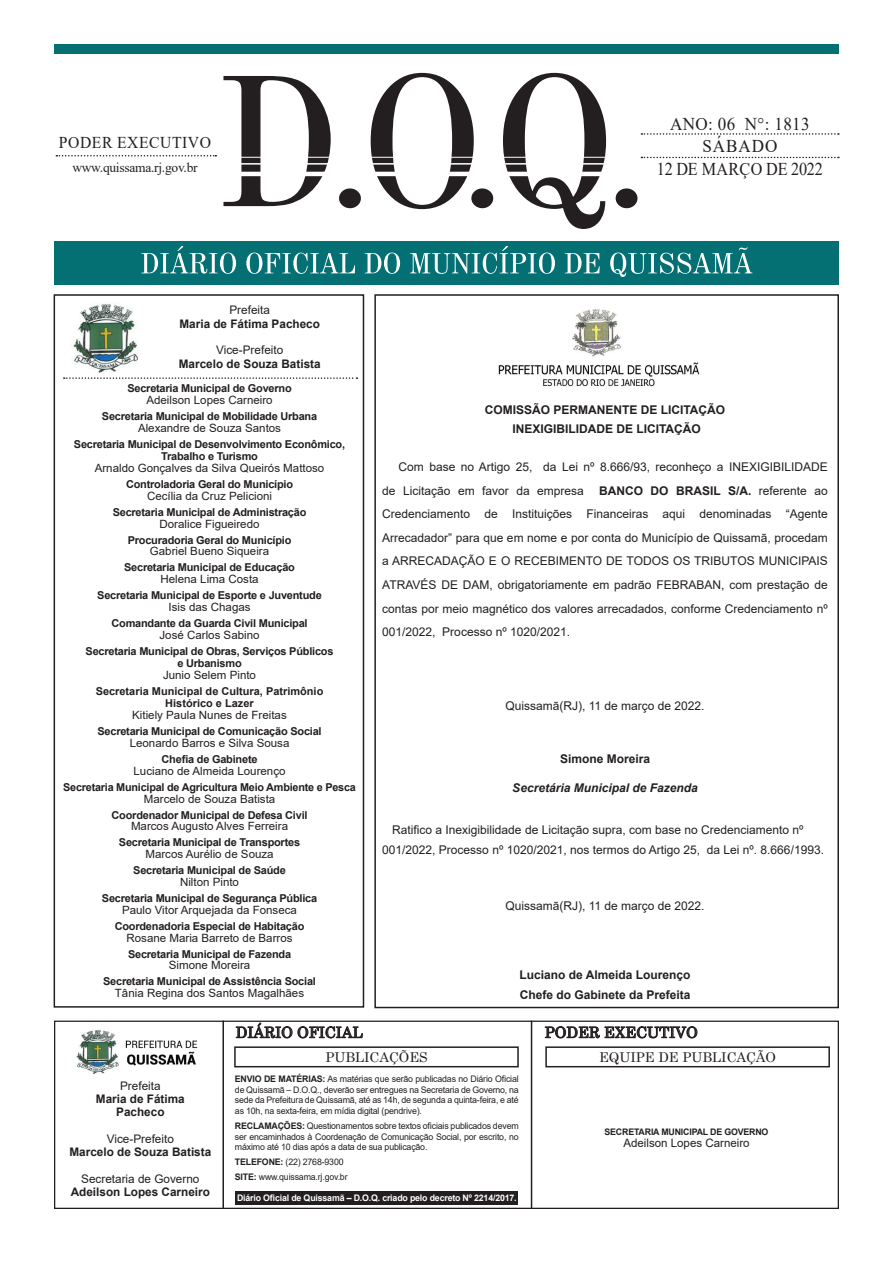
<style>
.page{position:relative;width:893px;height:1263px;background:#fff}
.page>*{position:absolute;margin:0;border:0;box-sizing:border-box;transform-origin:0 0}
.t1{font:18px/22.5px "Times New Roman";letter-spacing:.02em;color:#231f20;text-align:center;scale:.95 1}
.t2{font:16.5px "Times New Roman";letter-spacing:.035em;color:#231f20;scale:.95 1}
.t3{font:15px "Century";color:#231f20}
.t4{font:13.5px "Century";color:#231f20}
.t5{font:13.5px "Times New Roman";letter-spacing:-.02em;color:#231f20}
.t6{font:12px/23.5px "Arial";color:#231f20}
.t7{font:700 12px/18.8px "Arial";color:#231f20;text-align:center}
.t8{font:italic 700 12px "Arial";color:#231f20}
.t9{font:700 11.85px/13.4px "Arial";color:#231f20;text-align:center}
.t10{font:11.85px "Arial";color:#231f20}
.t11{font:11.7px "Arial";color:#231f20}
.t12{font:11.4px "Arial";color:#231f20}
.t13{font:700 10.8px/12.3px "Arial";letter-spacing:-.02em;color:#231f20;text-align:center}
.t14{font:700 10.8px/12.3px "Arial";color:#231f20;text-align:center}
.t15{font:9px/10.5px "Arial";letter-spacing:-.02em;color:#231f20;text-align:justify}
.t16{font:700 9px "Arial";letter-spacing:-.02em;color:#fff}
.t17{font:700 9px "Arial";letter-spacing:-.02em;color:#231f20}
.s1{font-weight:700}
</style>
<div class="page">
<div style="left:54px;top:242px;width:785px;height:43px;background:#047073"></div>
<svg style="left:141px;top:246px;width:611px;height:31px"></svg>
<svg style="left:641px;top:133px;width:198px;height:2px"></svg>
<svg style="left:56px;top:155px;width:160px;height:2px"></svg>
<svg style="left:641px;top:157px;width:198px;height:1px"></svg>
<svg style="left:223px;top:73px;width:414px;height:156px"></svg>
<hr style="left:233px;top:172px;width:387px;height:4px;background:#fff">
<hr style="left:233px;top:163px;width:387px;height:2px;background:#fff">
<hr style="left:233px;top:157px;width:387px;height:1px;background:#fff">
<div style="left:236px;top:1191px;width:282px;height:13px;background:#231f20"></div>
<img style="left:63px;top:304px;width:75px;height:74px">
<div style="left:54px;top:294px;width:310px;height:714px;border:2px solid #231f20"></div>
<svg style="left:64px;top:377px;width:293px;height:2px"></svg>
<div style="left:54px;top:1020px;width:785px;height:189px;border:1px solid #231f20"></div>
<svg style="left:235px;top:1022px;width:128px;height:17px"></svg>
<svg style="left:544px;top:1026px;width:154px;height:13px"></svg>
<div style="left:234px;top:1046px;width:285px;height:21px;border:2px solid #231f20"></div>
<div style="left:545px;top:1046px;width:285px;height:21px;border:2px solid #231f20"></div>
<hr style="left:531px;top:1020px;width:1px;height:189px;background:#231f20">
<hr style="left:222px;top:1020px;width:2px;height:189px;background:#231f20">
<div style="left:54px;top:44px;width:785px;height:9px;background:#047073"></div>
<img style="left:76px;top:1030px;width:43px;height:44px">
<img style="left:125px;top:1040px;width:72px;height:26px">
<div style="left:374px;top:294px;width:465px;height:714px;border:2px solid #231f20"></div>
<img style="left:498px;top:309px;width:202px;height:78px">
<h2 class="t2" style="left:59px;top:131px;width:162px">PODER EXECUTIVO</h2>
<p class="t5" style="left:72px;top:158px;width:127px">www.quissama.rj.gov.br</p>
<h1 class="t1" style="left:657px;top:112px;width:176px">ANO: 06 N°: 1813<br>SÁBADO<br>12 DE março DE 2022</h1>
<p class="t10" style="left:229px;top:302px;width:42px">Prefeita</p>
<p class="t9" style="left:179px;top:317px;width:142px">Maria de Fátima Pacheco</p>
<p class="t10" style="left:216px;top:342px;width:69px">Vice-Prefeito</p>
<p class="t9" style="left:179px;top:357px;width:143px">Marcelo de Souza Batista</p>
<p class="t13" style="left:127px;top:382px;width:166px">Secretaria Municipal de Governo</p>
<p class="t12" style="left:146px;top:392px;width:128px">Adeilson Lopes Carneiro</p>
<p class="t13" style="left:102px;top:410px;width:217px">Secretaria Municipal de Mobilidade Urbana</p>
<p class="t12" style="left:138px;top:420px;width:145px">Alexandre de Souza Santos</p>
<p class="t13" style="left:74px;top:438px;width:273px">Secretaria Municipal de Desenvolvimento Econômico,<br>Trabalho e Turismo</p>
<p class="t12" style="left:95px;top:460px;width:231px">Arnaldo Gonçalves da Silva Queirós Mattoso</p>
<p class="t13" style="left:126px;top:478px;width:169px">Controladoria Geral do Município</p>
<p class="t12" style="left:147px;top:488px;width:127px">Cecília da Cruz Pelicioni</p>
<p class="t13" style="left:113px;top:506px;width:195px">Secretaria Municipal de Administração</p>
<p class="t12" style="left:160px;top:516px;width:102px">Doralice Figueiredo</p>
<p class="t13" style="left:128px;top:534px;width:165px">Procuradoria Geral do Município</p>
<p class="t12" style="left:150px;top:544px;width:121px">Gabriel Bueno Siqueira</p>
<p class="t13" style="left:124px;top:562px;width:172px">Secretaria Municipal de Educação</p>
<p class="t12" style="left:160px;top:571px;width:100px">Helena Lima Costa</p>
<p class="t13" style="left:97px;top:589px;width:226px">Secretaria Municipal de Esporte e Juventude</p>
<p class="t12" style="left:169px;top:599px;width:84px">Isis das Chagas</p>
<p class="t13" style="left:111px;top:617px;width:198px">Comandante da Guarda Civil Municipal</p>
<p class="t12" style="left:160px;top:627px;width:102px">José Carlos Sabino</p>
<p class="t13" style="left:86px;top:645px;width:249px">Secretaria Municipal de Obras, Serviços Públicos e Urbanismo</p>
<p class="t12" style="left:163px;top:667px;width:94px">Junio Selem Pinto</p>
<p class="t14" style="left:96px;top:685px;width:229px">Secretaria Municipal de Cultura, Patrimônio<br>Histórico e Lazer</p>
<p class="t12" style="left:132px;top:707px;width:156px">Kitiely Paula Nunes de Freitas</p>
<p class="t13" style="left:97px;top:725px;width:226px">Secretaria Municipal de Comunicação Social</p>
<p class="t12" style="left:130px;top:735px;width:161px">Leonardo Barros e Silva Sousa</p>
<p class="t13" style="left:162px;top:753px;width:97px">Chefia de Gabinete</p>
<p class="t12" style="left:134px;top:763px;width:154px">Luciano de Almeida Lourenço</p>
<p class="t13" style="left:63px;top:781px;width:294px">Secretaria Municipal de Agricultura Meio Ambiente e Pesca</p>
<p class="t12" style="left:144px;top:791px;width:133px">Marcelo de Souza Batista</p>
<p class="t13" style="left:112px;top:809px;width:197px">Coordenador Municipal de Defesa Civil</p>
<p class="t12" style="left:131px;top:818px;width:159px">Marcos Augusto Alves Ferreira</p>
<p class="t13" style="left:119px;top:836px;width:183px">Secretaria Municipal de Transportes</p>
<p class="t12" style="left:145px;top:846px;width:130px">Marcos Aurélio de Souza</p>
<p class="t13" style="left:133px;top:864px;width:154px">Secretaria Municipal de Saúde</p>
<p class="t12" style="left:180px;top:874px;width:60px">Nilton Pinto</p>
<p class="t13" style="left:102px;top:892px;width:217px">Secretaria Municipal de Segurança Pública</p>
<p class="t12" style="left:122px;top:902px;width:176px">Paulo Vitor Arquejada da Fonseca</p>
<p class="t13" style="left:115px;top:920px;width:191px">Coordenadoria Especial de Habitação</p>
<p class="t12" style="left:126px;top:930px;width:168px">Rosane Maria Barreto de Barros</p>
<p class="t13" style="left:128px;top:948px;width:165px">Secretaria Municipal de Fazenda</p>
<p class="t12" style="left:169px;top:957px;width:83px">Simone Moreira</p>
<p class="t13" style="left:103px;top:975px;width:214px">Secretaria Municipal de Assistência Social</p>
<p class="t12" style="left:115px;top:985px;width:191px">Tânia Regina dos Santos Magalhães</p>
<p class="t7" style="left:485px;top:400px;width:242px">COMISSÃO PERMANENTE DE LICITAÇÃO<br>INEXIGIBILIDADE DE LICITAÇÃO</p>
<p class="t6" style="left:382px;top:455px;width:447px;text-indent:16px">Com base no Artigo 25, da Lei nº 8.666/93, reconheço a INEXIGIBILIDADE de Licitação em favor da empresa</p>
<p class="t6" style="left:382px;top:479px;width:447px;text-align:justify;text-indent:217px"><span class="s1">BANCO DO BRASIL S/A.</span> referente ao Credenciamento de Instituições Financeiras aqui denominadas “Agente Arrecadador” para que em nome e por conta do Município de Quissamã, procedam a ARRECADAÇÃO E O RECEBIMENTO DE TODOS OS TRIBUTOS MUNICIPAIS ATRAVÉS DE DAM, obrigatoriamente em padrão FEBRABAN, com prestação de contas por meio magnético dos valores arrecadados, conforme Credenciamento nº 001/2022, Processo nº 1020/2021.</p>
<p class="t6" style="left:505px;top:694px;width:201px">Quissamã(RJ), 11 de março de 2022.</p>
<p class="t7" style="left:560px;top:750px;width:92px">Simone Moreira</p>
<p class="t8" style="left:512px;top:780px;width:187px">Secretária Municipal de Fazenda</p>
<p class="t6" style="left:382px;top:819px;width:443px;line-height:20px;text-indent:10px">Ratifico a Inexigibilidade de Licitação supra, com base no Credenciamento nº<br>001/2022, Processo nº 1020/2021, nos termos do Artigo 25, da Lei nº. 8.666/1993.</p>
<p class="t6" style="left:505px;top:894px;width:201px">Quissamã(RJ), 11 de março de 2022.</p>
<p class="t7" style="left:520px;top:965px;width:172px;line-height:20px;text-align:left">Luciano de Almeida Lourenço<br>Chefe do Gabinete da Prefeita</p>
<p class="t10" style="left:120px;top:1077px;width:42px">Prefeita</p>
<p class="t9" style="left:96px;top:1092px;width:90px">Maria de Fátima<br>Pacheco</p>
<p class="t10" style="left:107px;top:1130px;width:69px">Vice-Prefeito</p>
<p class="t9" style="left:69px;top:1145px;width:143px">Marcelo de Souza Batista</p>
<p class="t10" style="left:81px;top:1170px;width:120px">Secretaria de Governo</p>
<p class="t9" style="left:71px;top:1185px;width:141px">Adeilson Lopes Carneiro</p>
<h3 class="t3" style="left:236px;top:1020px;width:128px">DIÁRIO OFICIAL</h3>
<h3 class="t3" style="left:545px;top:1020px;width:155px">PODER EXECUTIVO</h3>
<p class="t4" style="left:325px;top:1046px;width:104px">PUBLICAÇÕES</p>
<p class="t4" style="left:599px;top:1046px;width:178px">EQUIPE DE PUBLICAÇÃO</p>
<p class="t15" style="left:235px;top:1074px;width:285px"><span class="s1">ENVIO DE MATÉRIAS:</span> As matérias que serão publicadas no Diário Oficial de Quissamã – D.O.Q., deverão ser entregues na Secretaria de Governo, na sede da Prefeitura de Quissamã, até as 14h, de segunda a quinta-feira, e até as 10h, na sexta-feira, em mídia digital (pendrive).</p>
<p class="t15" style="left:235px;top:1120px;width:285px"><span class="s1">RECLAMAÇÕES:</span> Questionamentos sobre textos oficiais publicados devem ser encaminhados à Coordenação de Comunicação Social, por escrito, no máximo até 10 dias após a data de sua publicação.</p>
<p class="t15" style="left:235px;top:1154px;width:114px;line-height:15px"><span class="s1">TELEFONE:</span> (22) 2768-9300<br><span class="s1">SITE:</span> www.quissama.rj.gov.br</p>
<p class="t16" style="left:237px;top:1191px;width:281px">Diário Oficial de Quissamã – D.O.Q. criado pelo decreto Nº 2214/2017.</p>
<p class="t17" style="left:605px;top:1126px;width:165px">SECRETARIA MUNICIPAL DE GOVERNO</p>
<p class="t11" style="left:623px;top:1135px;width:128px">Adeilson Lopes Carneiro</p>
</div>
